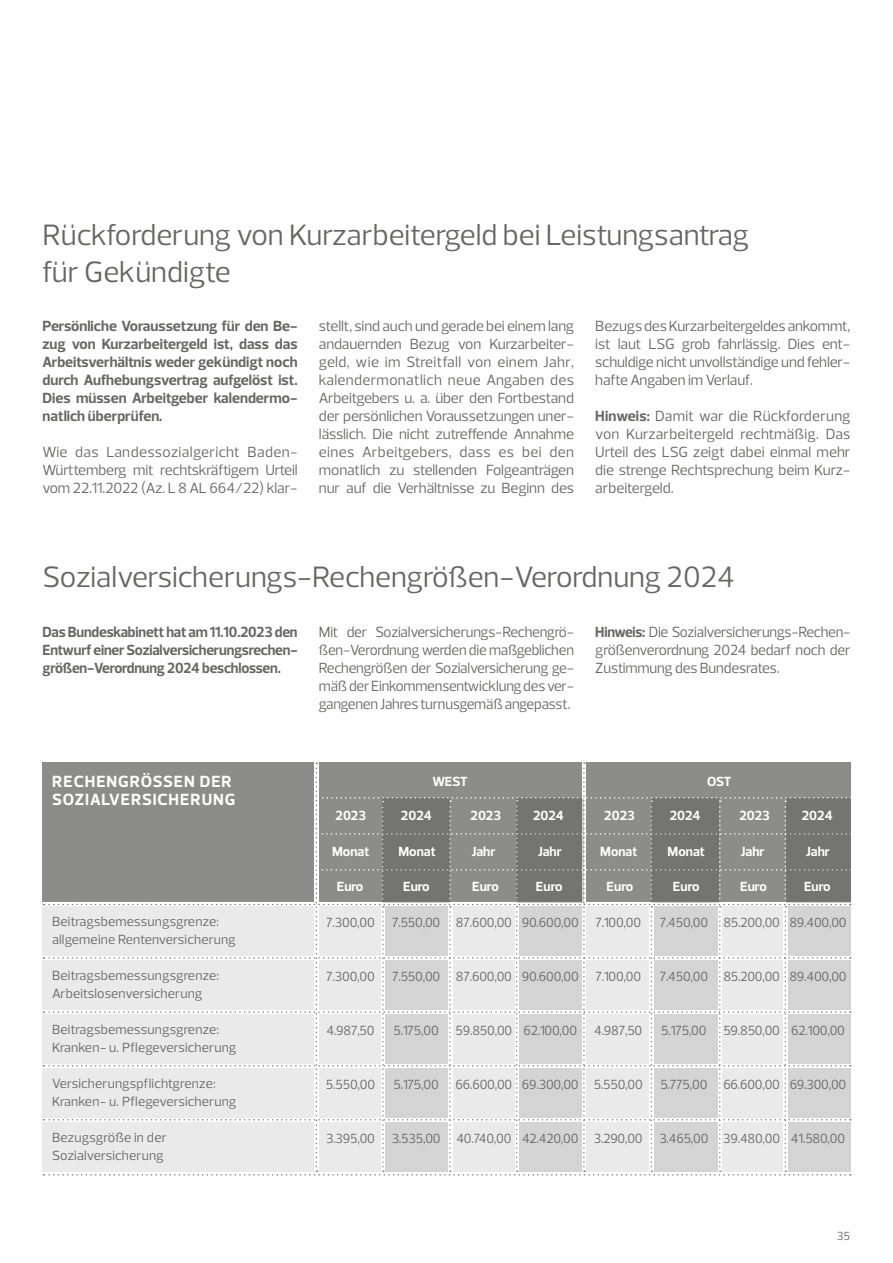
<style>
.page{position:relative;width:893px;height:1263px;background:#fff}
.page>*{position:absolute;margin:0;border:0;box-sizing:border-box;transform-origin:0 0}
.t1{font:30px/36.8px "Prelo";color:#666665}
.t2{font:700 16.5px/18px "Prelo";letter-spacing:.05em;color:#fff}
.t3{font:15px/18px "Prelo";letter-spacing:-.01em;color:#666665;text-align:justify}
.t4{font:700 15px/18px "Prelo";letter-spacing:-.01em;color:#666665;text-align:justify}
.t5{font:13.5px "Prelo";letter-spacing:-.01em;color:#666665}
.t6{font:13.5px/18px "Prelo";letter-spacing:.015em;color:#666665}
.t7{font:700 13.5px "Prelo";color:#fff}
.t8{font:12px "Prelo";color:#666665}
.s1{font-weight:700}
</style>
<div class="page">
<svg style="left:43px;top:763px;width:809px;height:412px;background:#cbcbca"></svg>
<div style="left:385px;top:906px;width:63px;height:50px;background:#d4d4d4"></div>
<div style="left:385px;top:960px;width:63px;height:50px;background:#d4d4d4"></div>
<div style="left:385px;top:1014px;width:63px;height:50px;background:#d4d4d4"></div>
<div style="left:385px;top:1068px;width:63px;height:50px;background:#d4d4d4"></div>
<div style="left:385px;top:1122px;width:63px;height:50px;background:#d4d4d4"></div>
<div style="left:519px;top:1122px;width:63px;height:50px;background:#d4d4d4"></div>
<div style="left:519px;top:1068px;width:63px;height:50px;background:#d4d4d4"></div>
<div style="left:519px;top:1014px;width:63px;height:50px;background:#d4d4d4"></div>
<div style="left:519px;top:960px;width:63px;height:50px;background:#d4d4d4"></div>
<div style="left:519px;top:906px;width:63px;height:50px;background:#d4d4d4"></div>
<div style="left:654px;top:906px;width:63px;height:50px;background:#d4d4d4"></div>
<div style="left:654px;top:960px;width:63px;height:50px;background:#d4d4d4"></div>
<div style="left:654px;top:1014px;width:63px;height:50px;background:#d4d4d4"></div>
<div style="left:654px;top:1068px;width:63px;height:50px;background:#d4d4d4"></div>
<div style="left:654px;top:1122px;width:63px;height:50px;background:#d4d4d4"></div>
<div style="left:788px;top:906px;width:62px;height:50px;background:#d4d4d4"></div>
<div style="left:788px;top:960px;width:62px;height:50px;background:#d4d4d4"></div>
<div style="left:788px;top:1014px;width:62px;height:50px;background:#d4d4d4"></div>
<div style="left:788px;top:1068px;width:62px;height:50px;background:#d4d4d4"></div>
<div style="left:788px;top:1122px;width:62px;height:50px;background:#d4d4d4"></div>
<div style="left:383px;top:798px;width:67px;height:104px;background:#747473"></div>
<div style="left:517px;top:798px;width:67px;height:104px;background:#747473"></div>
<div style="left:651px;top:798px;width:68px;height:104px;background:#747473"></div>
<div style="left:786px;top:798px;width:64px;height:104px;background:#747473"></div>
<h1 class="t1" style="left:43px;top:217px;width:708px">Rückforderung von Kurzarbeitergeld bei Leistungsantrag für Gekündigte</h1>
<p class="t4" style="left:43px;top:317px;width:257px">Persönliche Voraussetzung für den Be&shy;zug von Kurzarbeitergeld ist, dass das Arbeitsverhältnis weder gekündigt noch durch Aufhebungsvertrag aufgelöst ist.<br>Dies müssen Arbeitgeber kalendermo&shy;natlich überprüfen.</p>
<p class="t3" style="left:43px;top:443px;width:257px">Wie das Landessozialgericht Baden-Württemberg mit rechtskräftigem Urteil vom 22.11.2022 (Az. L 8 AL 664/22) klar-</p>
<p class="t3" style="left:319px;top:317px;width:257px">stellt, sind auch und gerade bei einem lang andauernden Bezug von Kurzarbeiter&shy;geld, wie im Streitfall von einem Jahr, kalendermonatlich neue Angaben des Arbeitgebers u. a. über den Fortbestand der persönlichen Voraussetzungen uner&shy;lässlich. Die nicht zutreffende Annahme eines Arbeitgebers, dass es bei den monatlich zu stellenden Folgeanträgen nur auf die Verhältnisse zu Beginn des</p>
<p class="t3" style="left:595px;top:317px;width:257px">Bezugs des Kurzarbeitergeldes ankommt, ist laut LSG grob fahrlässig. Dies ent&shy;schuldige nicht unvollständige und fehler&shy;hafte Angaben im Verlauf.</p>
<p class="t3" style="left:595px;top:407px;width:257px"><span class="s1">Hinweis:</span> Damit war die Rückforderung von Kurzarbeitergeld rechtmäßig. Das Urteil des LSG zeigt dabei einmal mehr die strenge Rechtsprechung beim Kurz&shy;arbeitergeld.</p>
<h1 class="t1" style="left:43px;top:559px;width:694px">Sozialversicherungs-Rechengrößen-Verordnung 2024</h1>
<p class="t4" style="left:43px;top:623px;width:257px">Das Bundeskabinett hat am 11.10.2023 den Entwurf einer Sozialversicherungsrechen&shy;größen-Verordnung 2024 beschlossen.</p>
<p class="t3" style="left:319px;top:623px;width:257px">Mit der Sozialversicherungs-Rechengrö&shy;ßen-Verordnung werden die maßgeblichen Rechengrößen der Sozialversicherung ge&shy;mäß der Einkommensentwicklung des ver&shy;gangenen Jahres turnusgemäß angepasst.</p>
<p class="t3" style="left:595px;top:623px;width:257px"><span class="s1">Hinweis:</span> Die Sozialversicherungs-Rechen&shy;größenverordnung 2024 bedarf noch der Zustimmung des Bundesrates.</p>
<p class="t2" style="left:52px;top:773px;width:185px">RECHENGRÖSSEN DER<br>SOZIALVERSICHERUNG</p>
<p class="t6" style="left:52px;top:913px;width:185px">Beitragsbemessungsgrenze: allgemeine Rentenversicherung</p>
<p class="t6" style="left:52px;top:967px;width:169px">Beitragsbemessungsgrenze:<br>Arbeitslosenversicherung</p>
<p class="t6" style="left:52px;top:1021px;width:186px">Beitragsbemessungsgrenze:<br>Kranken- u. Pflegeversicherung</p>
<p class="t6" style="left:52px;top:1075px;width:186px">Versicherungspflichtgrenze:<br>Kranken- u. Pflegeversicherung</p>
<p class="t6" style="left:52px;top:1129px;width:116px">Bezugsgröße in der<br>Sozialversicherung</p>
<p class="t7" style="left:432px;top:773px;width:37px">WEST</p>
<p class="t7" style="left:707px;top:773px;width:26px">OST</p>
<p class="t7" style="left:401px;top:807px;width:32px">2024</p>
<p class="t7" style="left:398px;top:843px;width:39px">Monat</p>
<p class="t7" style="left:403px;top:878px;width:28px">Euro</p>
<p class="t7" style="left:533px;top:807px;width:32px">2024</p>
<p class="t7" style="left:670px;top:807px;width:32px">2024</p>
<p class="t7" style="left:668px;top:843px;width:39px">Monat</p>
<p class="t7" style="left:673px;top:878px;width:28px">Euro</p>
<p class="t7" style="left:336px;top:807px;width:32px">2023</p>
<p class="t7" style="left:604px;top:807px;width:32px">2023</p>
<p class="t7" style="left:471px;top:807px;width:32px">2023</p>
<p class="t7" style="left:739px;top:807px;width:32px">2023</p>
<p class="t7" style="left:332px;top:843px;width:39px">Monat</p>
<p class="t7" style="left:472px;top:843px;width:25px">Jahr</p>
<p class="t7" style="left:600px;top:843px;width:39px">Monat</p>
<p class="t7" style="left:741px;top:843px;width:25px">Jahr</p>
<p class="t7" style="left:538px;top:843px;width:25px">Jahr</p>
<p class="t7" style="left:536px;top:878px;width:28px">Euro</p>
<p class="t7" style="left:337px;top:878px;width:28px">Euro</p>
<p class="t7" style="left:472px;top:878px;width:28px">Euro</p>
<p class="t7" style="left:607px;top:878px;width:28px">Euro</p>
<p class="t7" style="left:740px;top:878px;width:28px">Euro</p>
<p class="t7" style="left:802px;top:807px;width:32px">2024</p>
<p class="t7" style="left:806px;top:843px;width:25px">Jahr</p>
<p class="t7" style="left:804px;top:878px;width:28px">Euro</p>
<p class="t5" style="left:326px;top:914px;width:50px">7.300,00</p>
<p class="t5" style="left:392px;top:914px;width:50px">7.550,00</p>
<p class="t5" style="left:400px;top:914px;width:32px">7.1 0</p>
<p class="t5" style="left:456px;top:914px;width:57px">87.600,00</p>
<p class="t5" style="left:522px;top:914px;width:58px">90.600,00</p>
<p class="t5" style="left:527px;top:914px;width:43px">85.2 0</p>
<p class="t5" style="left:595px;top:914px;width:47px">7.100,00</p>
<p class="t5" style="left:660px;top:914px;width:50px">7.450,00</p>
<p class="t5" style="left:723px;top:914px;width:58px">85.200,00</p>
<p class="t5" style="left:789px;top:914px;width:59px">89.400,00</p>
<p class="t5" style="left:326px;top:968px;width:50px">7.300,00</p>
<p class="t5" style="left:392px;top:968px;width:50px">7.550,00</p>
<p class="t5" style="left:398px;top:968px;width:35px">8.7 0</p>
<p class="t5" style="left:456px;top:968px;width:57px">87.600,00</p>
<p class="t5" style="left:522px;top:968px;width:58px">90.600,00</p>
<p class="t5" style="left:524px;top:968px;width:41px">1 4.40</p>
<p class="t5" style="left:595px;top:968px;width:47px">7.100,00</p>
<p class="t5" style="left:660px;top:968px;width:50px">7.450,00</p>
<p class="t5" style="left:723px;top:968px;width:58px">85.200,00</p>
<p class="t5" style="left:789px;top:968px;width:59px">89.400,00</p>
<p class="t5" style="left:326px;top:1022px;width:50px">4.987,50</p>
<p class="t5" style="left:393px;top:1022px;width:47px">5.175,00</p>
<p class="t5" style="left:400px;top:1022px;width:32px">7.100</p>
<p class="t5" style="left:456px;top:1022px;width:58px">59.850,00</p>
<p class="t5" style="left:523px;top:1022px;width:55px">62.100,00</p>
<p class="t5" style="left:527px;top:1022px;width:27px">85.2</p>
<p class="t5" style="left:594px;top:1022px;width:50px">4.987,50</p>
<p class="t5" style="left:661px;top:1022px;width:47px">5.175,00</p>
<p class="t5" style="left:723px;top:1022px;width:58px">59.850,00</p>
<p class="t5" style="left:791px;top:1022px;width:55px">62.100,00</p>
<p class="t5" style="left:326px;top:1076px;width:51px">5.550,00</p>
<p class="t5" style="left:389px;top:1076px;width:45px">4.837 5</p>
<p class="t5" style="left:393px;top:1076px;width:47px">5.175,00</p>
<p class="t5" style="left:456px;top:1076px;width:58px">66.600,00</p>
<p class="t5" style="left:522px;top:1076px;width:58px">69.300,00</p>
<p class="t5" style="left:527px;top:1076px;width:43px">58. 50</p>
<p class="t5" style="left:594px;top:1076px;width:51px">5.550,00</p>
<p class="t5" style="left:326px;top:1130px;width:50px">3.395,00</p>
<p class="t5" style="left:389px;top:1130px;width:45px">5.362 5</p>
<p class="t5" style="left:392px;top:1130px;width:50px">3.535,00</p>
<p class="t5" style="left:456px;top:1130px;width:56px">40.740,00</p>
<p class="t5" style="left:522px;top:1130px;width:58px">42.420,00</p>
<p class="t5" style="left:527px;top:1130px;width:43px">64.350</p>
<p class="t5" style="left:594px;top:1130px;width:50px">3.290,00</p>
<p class="t5" style="left:660px;top:1076px;width:49px">5.775,00</p>
<p class="t5" style="left:723px;top:1076px;width:58px">66.600,00</p>
<p class="t5" style="left:790px;top:1076px;width:58px">69.300,00</p>
<p class="t5" style="left:659px;top:1130px;width:51px">3.465,00</p>
<p class="t5" style="left:723px;top:1130px;width:58px">39.480,00</p>
<p class="t5" style="left:791px;top:1130px;width:56px">41.580,00</p>
<p class="t8" style="left:837px;top:1228px;width:15px">35</p>
</div>
